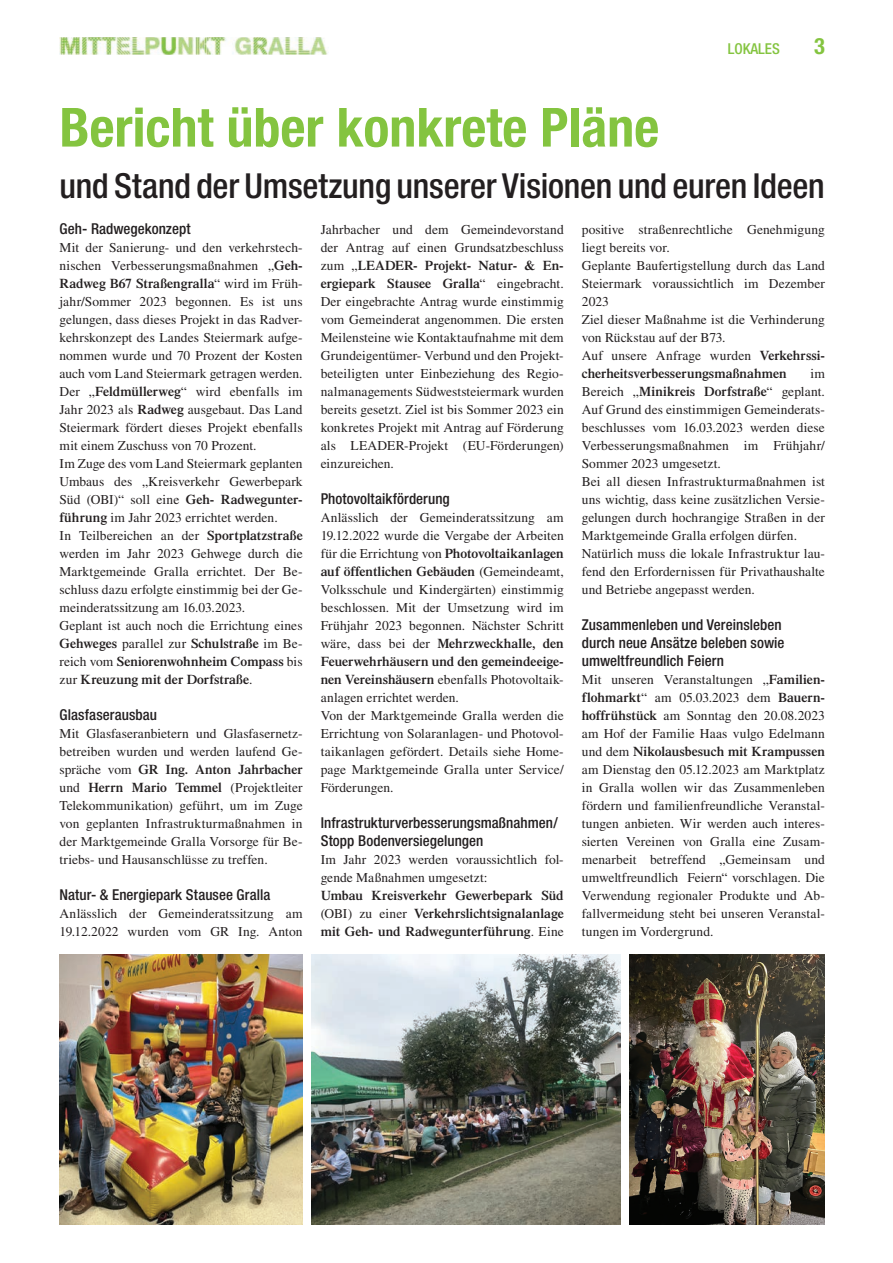
<style>
.page{position:relative;width:893px;height:1263px;background:#fff}
.page>*{position:absolute;margin:0;border:0;box-sizing:border-box;transform-origin:0 0}
.t1{font:700 condensed 54px "Helvetica Neue LT Std";color:#84c440}
.t2{font:500 condensed 34.5px "Helvetica Neue LT Std";letter-spacing:-.01em;color:#231f20}
.t3{font:700 condensed 22.5px "Helvetica Neue LT Std";color:#84c440}
.t4{font:500 condensed 15px/18px "Helvetica Neue LT Std";letter-spacing:.005em;color:#231f20}
.t5{font:500 condensed 15px "Helvetica Neue LT Std";color:#84c440}
.t6{font:13.5px/18px "Times LT Std";letter-spacing:.005em;color:#231f20}
.t7{font:600 13.5px/18px "Times LT Std";letter-spacing:.005em;color:#231f20;text-align:justify}
.s1{font-weight:600}
.s2{font-weight:400}
</style>
<div class="page">
<img style="left:60px;top:37px;width:268px;height:17px">
<img style="left:311px;top:954px;width:310px;height:270px">
<img style="left:60px;top:954px;width:243px;height:270px">
<img style="left:629px;top:954px;width:196px;height:270px">
<p class="t5" style="left:728px;top:40px;width:54px">LOKALES</p>
<h3 class="t3" style="left:814px;top:32px;width:12px">3</h3>
<h1 class="t1" style="left:60px;top:95px;width:601px">Bericht über konkrete Pläne</h1>
<h2 class="t2" style="left:60px;top:165px;width:767px">und Stand der Umsetzung unserer Visionen und euren Ideen</h2>
<p class="t4" style="left:60px;top:219px;width:132px">Geh- Radwegekonzept</p>
<p class="t6" style="left:60px;top:238px;width:245px">Mit der Sanierung- und den verkehrstech&shy;nischen Verbesserungsmaßnahmen „<span class="s1">Geh-Radweg B67 Straßengralla</span>“ wird im Früh&shy;jahr/Sommer 2023 begonnen. Es ist uns gelungen, dass dieses Projekt in das Radver&shy;kehrskonzept des Landes Steiermark aufge&shy;nommen wurde und 70 Prozent der Kosten auch vom Land Steiermark getragen werden.<br>Der „<span class="s1">Feldmüllerweg</span>“ wird ebenfalls im Jahr 2023 als <span class="s1">Radweg</span> ausgebaut. Das Land Steiermark fördert dieses Projekt ebenfalls mit einem Zuschuss von 70 Prozent.<br>Im Zuge des vom Land Steiermark geplanten Umbaus des „Kreisverkehr Gewerbepark Süd (OBI)“ soll eine <span class="s1">Geh- Radwegunter&shy;führung</span> im Jahr 2023 errichtet werden.<br>In Teilbereichen an der <span class="s1">Sportplatzstraße </span>werden im Jahr 2023 Gehwege durch die Marktgemeinde Gralla errichtet. Der Be&shy;schluss dazu erfolgte einstimmig bei der Ge&shy;meinderatssitzung am 16.03.2023.<br>Geplant ist auch noch die Errichtung eines <span class="s1">Gehweges</span> parallel zur <span class="s1">Schulstraße</span> im Be&shy;reich vom <span class="s1">Seniorenwohnheim Compass</span> bis zur <span class="s1">Kreuzung mit der Dorfstraße</span>.</p>
<p class="t4" style="left:60px;top:705px;width:99px">Glasfaserausbau</p>
<p class="t6" style="left:60px;top:724px;width:245px;text-align:justify">Mit Glasfaseranbietern und Glasfasernetz&shy;betreiben wurden und werden laufend Ge&shy;spräche vom <span class="s1">GR Ing. Anton Jahrbacher </span>und <span class="s1">Herrn Mario Temmel</span> (Projektleiter Telekommunikation) geführt, um im Zuge von geplanten Infrastrukturmaßnahmen in der Marktgemeinde Gralla Vorsorge für Be&shy;triebs- und Hausanschlüsse zu treffen.</p>
<p class="t4" style="left:60px;top:885px;width:212px">Natur- &amp; Energiepark Stausee Gralla</p>
<p class="t6" style="left:60px;top:904px;width:245px">Anlässlich der Gemeinderatssitzung am<br>19.12.2022 wurden vom GR Ing. Anton</p>
<p class="t6" style="left:321px;top:220px;width:245px;text-align:justify">Jahrbacher und dem Gemeindevorstand der Antrag auf einen Grundsatzbeschluss zum „<span class="s1">LEADER- Projekt- Natur- &amp; En&shy;ergiepark Stausee Gralla</span>“ eingebracht.<br>Der eingebrachte Antrag wurde einstimmig vom Gemeinderat angenommen. Die ersten Meilensteine wie Kontaktaufnahme mit dem Grundeigentümer- Verbund und den Projekt&shy;beteiligten unter Einbeziehung des Regio&shy;nalmanagements Südweststeiermark wurden bereits gesetzt. Ziel ist bis Sommer 2023 ein konkretes Projekt mit Antrag auf Förderung als LEADER-Projekt (EU-Förderungen) einzureichen.</p>
<p class="t4" style="left:321px;top:489px;width:131px">Photovoltaikförderung</p>
<p class="t6" style="left:321px;top:508px;width:245px">Anlässlich der Gemeinderatssitzung am 19.12.2022 wurde die Vergabe der Arbeiten für die Errichtung von <span class="s1">Photovoltaikanlagen auf öffentlichen Gebäuden</span> (Gemeindeamt, Volksschule und Kindergärten) einstimmig beschlossen. Mit der Umsetzung wird im Frühjahr 2023 begonnen. Nächster Schritt wäre, dass bei der <span class="s1">Mehrzweckhalle, den Feuerwehrhäusern und den gemeindeeige&shy;nen Vereinshäusern</span> ebenfalls Photovoltaik&shy;anlagen errichtet werden.<br>Von der Marktgemeinde Gralla werden die Errichtung von Solaranlagen- und Photovol&shy;taikanlagen gefördert. Details siehe Home&shy;page Marktgemeinde Gralla unter Service/ Förderungen.</p>
<p class="t4" style="left:321px;top:813px;width:239px">Infrastrukturverbesserungsmaßnahmen/<br>Stopp Bodenversiegelungen</p>
<p class="t6" style="left:321px;top:850px;width:245px">Im Jahr 2023 werden voraussichtlich fol&shy;gende Maßnahmen umgesetzt:</p>
<p class="t7" style="left:321px;top:886px;width:245px">Umbau Kreisverkehr Gewerbepark Süd <span class="s2">(OBI) zu einer</span> Verkehrslichtsignalanlage mit Geh- und Radwegunterführung<span class="s2">. Eine</span></p>
<p class="t6" style="left:582px;top:220px;width:245px">positive straßenrechtliche Genehmigung liegt bereits vor.<br>Geplante Baufertigstellung durch das Land<br>Steiermark voraussichtlich im Dezember<br>2023<br>Ziel dieser Maßnahme ist die Verhinderung von Rückstau auf der B73.<br>Auf unsere Anfrage wurden <span class="s1">Verkehrssi&shy;cherheitsverbesserungsmaßnahmen</span></p>
<p class="t6" style="left:582px;top:364px;width:245px;text-indent:229px">im Bereich „<span class="s1">Minikreis Dorfstraße</span>“ geplant.<br>Auf Grund des einstimmigen Gemeinderats&shy;beschlusses vom 16.03.2023 werden diese Verbesserungsmaßnahmen im Frühjahr/ Sommer 2023 umgesetzt.<br>Bei all diesen Infrastrukturmaßnahmen ist uns wichtig, dass keine zusätzlichen Versie&shy;gelungen durch hochrangige Straßen in der Marktgemeinde Gralla erfolgen dürfen.<br>Natürlich muss die lokale Infrastruktur lau&shy;fend den Erfordernissen für Privathaushalte und Betriebe angepasst werden.</p>
<p class="t4" style="left:582px;top:615px;width:204px">Zusammenleben und Vereinsleben durch neue Ansätze beleben sowie umweltfreundlich Feiern</p>
<p class="t6" style="left:582px;top:670px;width:245px;text-align:justify">Mit unseren Veranstaltungen „<span class="s1">Familien&shy;flohmarkt</span>“ am 05.03.2023 dem <span class="s1">Bauern&shy;hoffrühstück</span> am Sonntag den 20.08.2023 am Hof der Familie Haas vulgo Edelmann und dem <span class="s1">Nikolausbesuch mit Krampussen </span>am Dienstag den 05.12.2023 am Marktplatz in Gralla wollen wir das Zusammenleben fördern und familienfreundliche Veranstal&shy;tungen anbieten. Wir werden auch interes&shy;sierten Vereinen von Gralla eine Zusam&shy;menarbeit betreffend „Gemeinsam und umweltfreundlich Feiern“ vorschlagen. Die Verwendung regionaler Produkte und Ab&shy;fallvermeidung steht bei unseren Veranstal&shy;tungen im Vordergrund.</p>
</div>
